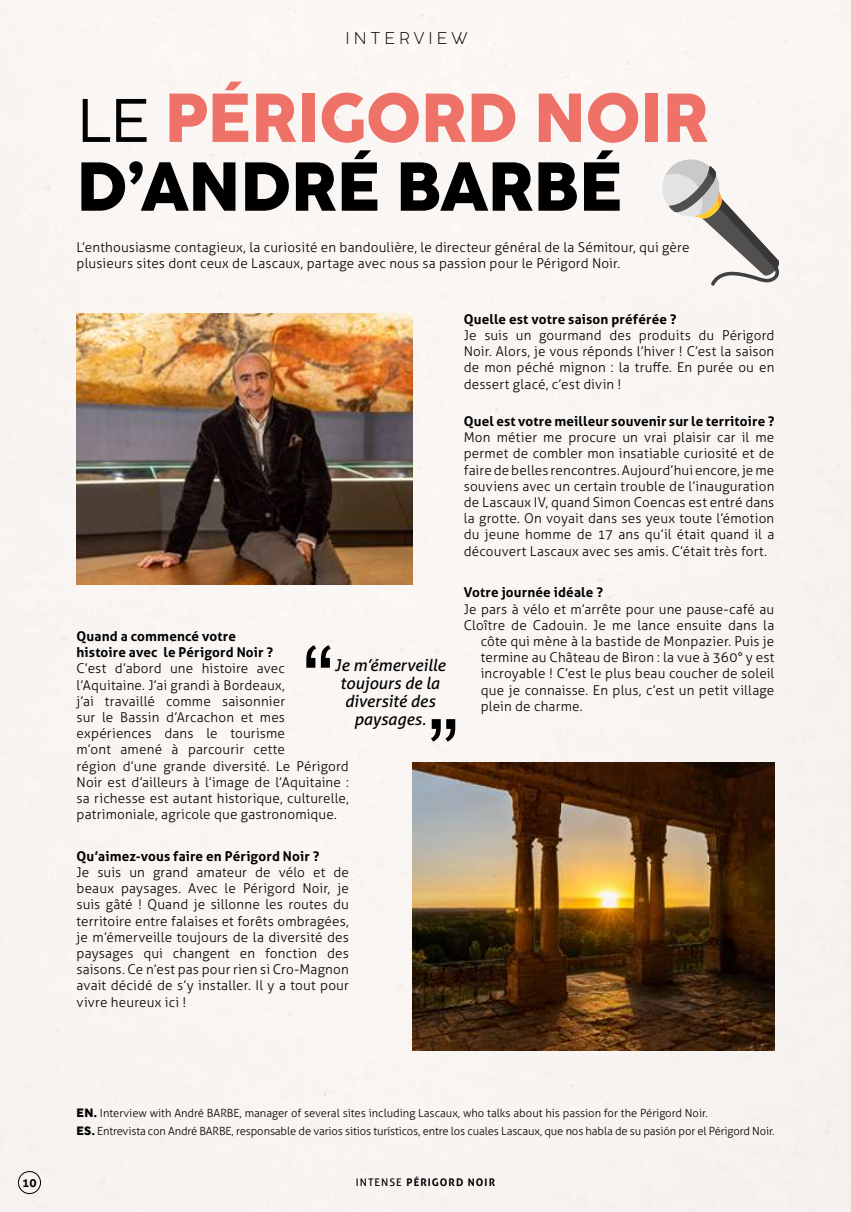
<style>
.page{position:relative;width:851px;height:1212px;background:#fff}
.page>*{position:absolute;margin:0;border:0;box-sizing:border-box;transform-origin:0 0}
.t1{font:800 68.85px/68.8px "Coco Sharp Trial";color:#ee7268}
.t2{font:italic 16.5px/18px "Aller";color:#000;text-align:center}
.t3{font:300 16.5px "Coco Sharp Trial";letter-spacing:.25em;color:#000}
.t4{font:300 13.5px/16.2px "Aller";letter-spacing:.01em;color:#000;text-align:justify}
.t5{font:700 13.5px/16.2px "Aller";letter-spacing:.01em;color:#000}
.t6{font:700 12px "Aller";color:#000}
.t7{font:300 11.25px/18.6px "Aller";letter-spacing:-.01em;color:#000}
.t8{font:700 10.5px "Aller";letter-spacing:.1em;color:#000}
.s1{font-weight:400;font-size:61.2px;color:#000}
.s2{color:#000}
.s3{font-family:"Coco Sharp Trial";font-weight:800;font-size:12px}
.s4{font-weight:400}
</style>
<div class="page">
<div style="left:0;top:0;width:850px;height:1212px;background:#f8f5f3"></div>
<div style="left:18px;top:1171px;width:23px;height:23px;border:1px solid #000;border-radius:50%"></div>
<img style="left:412px;top:762px;width:362px;height:288px">
<img style="left:77px;top:314px;width:335px;height:270px">
<svg style="left:658px;top:156px;width:122px;height:130px"></svg>
<svg style="left:431px;top:719px;width:24px;height:22px"></svg>
<svg style="left:306px;top:645px;width:24px;height:23px"></svg>
<p class="t3" style="left:345px;top:29px;width:124px">INTERVIEW</p>
<h1 class="t1" style="left:77px;top:84px;width:633px"><span class="s1">LE</span> PÉRIGORD NOIR<br><span class="s2">D’ANDRÉ BARBÉ</span></h1>
<p class="t4" style="left:77px;top:239px;width:614px">L’enthousiasme contagieux, la curiosité en bandoulière, le directeur général de la Sémitour, qui gère plusieurs sites dont ceux de Lascaux, partage avec nous sa passion pour le Périgord Noir.</p>
<p class="t5" style="left:77px;top:628px;width:198px">Quand a commencé votre histoire avec le Périgord Noir ?</p>
<p class="t4" style="left:77px;top:660px;width:274px;text-align:left">C’est d’abord une histoire avec l’Aquitaine. J’ai grandi à Bordeaux,<br>j’ai travaillé comme saisonnier<br>sur le Bassin d’Arcachon et mes expériences dans le tourisme<br>m’ont amené à parcourir cette<br>région d’une grande diversité. Le Périgord Noir est d’ailleurs à l’image de l’Aquitaine : sa richesse est autant historique, culturelle, patrimoniale, agricole que gastronomique.</p>
<p class="t5" style="left:77px;top:848px;width:244px">Qu’aimez-vous faire en Périgord Noir ?</p>
<p class="t4" style="left:77px;top:864px;width:274px">Je suis un grand amateur de vélo et de beaux paysages. Avec le Périgord Noir, je suis gâté ! Quand je sillonne les routes du territoire entre falaises et forêts ombragées, je m’émerveille toujours de la diversité des paysages qui changent en fonction des saisons. Ce n’est pas pour rien si Cro-Magnon avait décidé de s’y installer. Il y a tout pour vivre heureux ici !</p>
<p class="t2" style="left:334px;top:656px;width:112px">Je m’émerveille toujours de la diversité des paysages.</p>
<p class="t5" style="left:463px;top:311px;width:214px">Quelle est votre saison préférée ?</p>
<p class="t4" style="left:463px;top:327px;width:312px">Je suis un gourmand des produits du Périgord Noir. Alors, je vous réponds l’hiver ! C’est la saison de mon péché mignon : la truffe. En purée ou en dessert glacé, c’est divin !</p>
<p class="t5" style="left:463px;top:413px;width:312px">Quel est votre meilleur souvenir sur le territoire ?</p>
<p class="t4" style="left:463px;top:429px;width:312px">Mon métier me procure un vrai plaisir car il me permet de combler mon insatiable curiosité et de faire de belles rencontres. Aujourd’hui encore, je me souviens avec un certain trouble de l’inauguration de Lascaux IV, quand Simon Coencas est entré dans la grotte. On voyait dans ses yeux toute l’émotion du jeune homme de 17 ans qu’il était quand il a découvert Lascaux avec ses amis. C’était très fort.</p>
<p class="t5" style="left:463px;top:584px;width:141px">Votre journée idéale ?</p>
<p class="t4" style="left:463px;top:601px;width:312px">Je pars à vélo et m’arrête pour une pause-café au</p>
<p class="t4" style="left:463px;top:617px;width:312px">Cloître de Cadouin. Je me lance ensuite dans la</p>
<p class="t4" style="left:480px;top:633px;width:295px">côte qui mène à la bastide de Monpazier. Puis je</p>
<p class="t4" style="left:480px;top:649px;width:295px">termine au Château de Biron : la vue à 360° y est</p>
<p class="t4" style="left:480px;top:665px;width:295px">incroyable ! C’est le plus beau coucher de soleil</p>
<p class="t4" style="left:480px;top:682px;width:295px">que je connaisse. En plus, c’est un petit village</p>
<p class="t4" style="left:480px;top:698px;width:103px">plein de charme.</p>
<p class="t7" style="left:77px;top:1103px;width:699px"><span class="s3">EN.</span> Interview with André BARBE, manager of several sites including Lascaux, who talks about his passion for the Périgord Noir.<br><span class="s3">ES.</span> Entrevista con André BARBE, responsable de varios sitios turísticos, entre los cuales Lascaux, que nos habla de su pasión por el Périgord Noir.</p>
<p class="t6" style="left:22px;top:1175px;width:16px">10</p>
<p class="t8" style="left:356px;top:1175px;width:141px"><span class="s4">INTENSE</span> PÉRIGORD NOIR</p>
</div>
